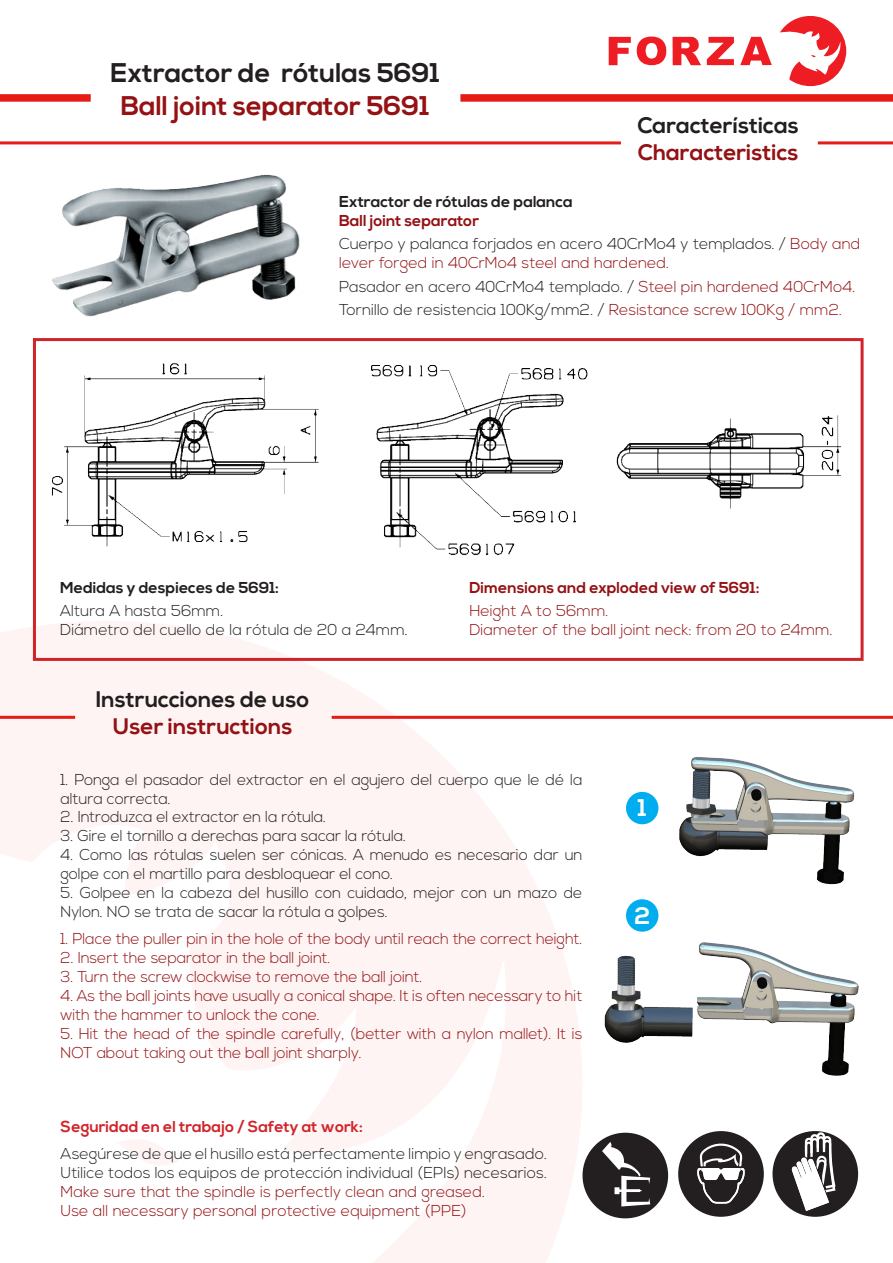
<style>
.page{position:relative;width:893px;height:1263px;background:#fff}
.page>*{position:absolute;margin:0;border:0;box-sizing:border-box;transform-origin:0 0}
.t1{font:700 27px "Nexa";color:#231f20}
.t2{font:700 27px "Nexa";color:#941114}
.t3{font:700 24px "Nexa";color:#fff}
.t4{font:700 22.5px "Nexa";color:#231f20}
.t5{font:700 22.5px "Nexa";color:#941114}
.t6{font:300 15.75px/18.9px "Nexa";color:#231f20}
.t7{font:300 15.75px/18.9px "Nexa";letter-spacing:-.01em;color:#941114}
.t8{font:700 15.75px "Nexa";color:#231f20}
.t9{font:700 15.75px "Nexa";color:#941114}
.t10{font:700 15.75px "Nexa";color:#d1232a}
.s1{color:#941114}
</style>
<div class="page">
<div style="left:33px;top:338px;width:831px;height:323px;border:3px solid #d1232a"></div>
<svg style="left:0;top:621px;width:582px;height:642px;fill:#fef4f4"></svg>
<svg style="left:116px;top:1132px;width:64px;height:44px"></svg>
<div style="left:460px;top:94px;width:433px;height:8px;background:#e61b15"></div>
<hr style="left:0;top:141px;width:621px;height:3px;background:#e61b15">
<hr style="left:332px;top:716px;width:561px;height:3px;background:#e61b15">
<div style="left:0;top:94px;width:91px;height:8px;background:#e61b15"></div>
<hr style="left:818px;top:141px;width:75px;height:3px;background:#e61b15">
<hr style="left:0;top:716px;width:75px;height:3px;background:#e61b15">
<svg style="left:609px;top:37px;width:58px;height:28px"></svg>
<svg style="left:673px;top:37px;width:28px;height:28px"></svg>
<svg style="left:707px;top:37px;width:27px;height:28px"></svg>
<svg style="left:740px;top:37px;width:32px;height:28px"></svg>
<svg style="left:780px;top:16px;width:66px;height:70px"></svg>
<img style="left:52px;top:174px;width:248px;height:143px">
<img style="left:32px;top:350px;width:287px;height:216px">
<img style="left:563px;top:897px;width:296px;height:212px">
<img style="left:667px;top:757px;width:192px;height:153px">
<div style="left:626px;top:792px;width:32px;height:32px;background:#00aeef;border-radius:50%"></div>
<div style="left:626px;top:899px;width:32px;height:33px;background:#00aeef;border-radius:50%"></div>
<svg style="left:678px;top:1131px;width:86px;height:86px"></svg>
<svg style="left:772px;top:1131px;width:86px;height:86px"></svg>
<div style="left:582px;top:1132px;width:86px;height:86px;background:#231f20;border-radius:50%"></div>
<svg style="left:602px;top:1142px;width:48px;height:64px"></svg>
<img style="left:371px;top:365px;width:217px;height:190px">
<img style="left:616px;top:397px;width:248px;height:120px">
<p class="t1" style="left:110px;top:57px;width:331px">Extractor de rótulas 5691</p>
<p class="t2" style="left:121px;top:90px;width:310px">Ball joint separator 5691</p>
<p class="t4" style="left:637px;top:112px;width:163px">Características</p>
<p class="t5" style="left:638px;top:139px;width:162px">Characteristics</p>
<p class="t8" style="left:339px;top:193px;width:235px">Extractor de rótulas de palanca</p>
<p class="t9" style="left:339px;top:212px;width:142px">Ball joint separator</p>
<p class="t6" style="left:339px;top:235px;width:523px">Cuerpo y palanca forjados en acero 40CrMo4 y templados. / <span class="s1">Body and lever forged in 40CrMo4 steel and hardened.</span></p>
<p class="t6" style="left:339px;top:277px;width:518px">Pasador en acero 40CrMo4 templado. / <span class="s1">Steel pin hardened 40CrMo4.</span></p>
<p class="t6" style="left:339px;top:301px;width:505px">Tornillo de resistencia 100Kg/mm2. / <span class="s1">Resistance screw 100Kg / mm2.</span></p>
<p class="t8" style="left:60px;top:578px;width:220px">Medidas y despieces de 5691:</p>
<p class="t6" style="left:60px;top:602px;width:165px">Altura A hasta 56mm.</p>
<p class="t6" style="left:60px;top:621px;width:349px">Diámetro del cuello de la rótula de 20 a 24mm.</p>
<p class="t4" style="left:96px;top:686px;width:215px">Instrucciones de uso</p>
<p class="t5" style="left:113px;top:713px;width:181px">User instructions</p>
<p class="t9" style="left:469px;top:578px;width:291px">Dimensions and exploded view of 5691:</p>
<p class="t7" style="left:469px;top:602px;width:141px">Height A to 56mm.</p>
<p class="t7" style="left:469px;top:621px;width:365px">Diameter of the ball joint neck: from 20 to 24mm.</p>
<p class="t6" style="left:61px;top:770px;width:523px">1. Ponga el pasador del extractor en el agujero del cuerpo que le dé la altura correcta.</p>
<p class="t6" style="left:61px;top:808px;width:267px">2. Introduzca el extractor en la rótula.</p>
<p class="t6" style="left:61px;top:827px;width:347px">3. Gire el tornillo a derechas para sacar la rótula.</p>
<p class="t6" style="left:61px;top:846px;width:523px">4. Como las rótulas suelen ser cónicas. A menudo es necesario dar un golpe con el martillo para desbloquear el cono.</p>
<p class="t6" style="left:61px;top:884px;width:523px">5. Golpee en la cabeza del husillo con cuidado, mejor con un mazo de<br>Nylon. NO se trata de sacar la rótula a golpes.</p>
<p class="t7" style="left:61px;top:930px;width:523px">1. Place the puller pin in the hole of the body until reach the correct height.</p>
<p class="t7" style="left:61px;top:949px;width:271px">2. Insert the separator in the ball joint.</p>
<p class="t7" style="left:61px;top:968px;width:363px">3. Turn the screw clockwise to remove the ball joint.</p>
<p class="t7" style="left:61px;top:987px;width:523px">4. As the ball joints have usually a conical shape. It is often necessary to hit with the hammer to unlock the cone.</p>
<p class="t7" style="left:61px;top:1025px;width:523px">5. Hit the head of the spindle carefully, (better with a nylon mallet). It is<br>NOT about taking out the ball joint sharply.</p>
<p class="t10" style="left:61px;top:1117px;width:304px">Seguridad en el trabajo / Safety at work:</p>
<p class="t6" style="left:61px;top:1145px;width:488px">Asegúrese de que el husillo está perfectamente limpio y engrasado.</p>
<p class="t6" style="left:61px;top:1164px;width:488px">Utilice todos los equipos de protección individual (EPIs) necesarios.</p>
<p class="t7" style="left:61px;top:1183px;width:426px">Make sure that the spindle is perfectly clean and greased.</p>
<p class="t7" style="left:61px;top:1202px;width:408px">Use all necessary personal protective equipment (PPE)</p>
<p class="t3" style="left:638px;top:794px;width:10px">1</p>
<p class="t3" style="left:635px;top:901px;width:17px">2</p>
</div>
